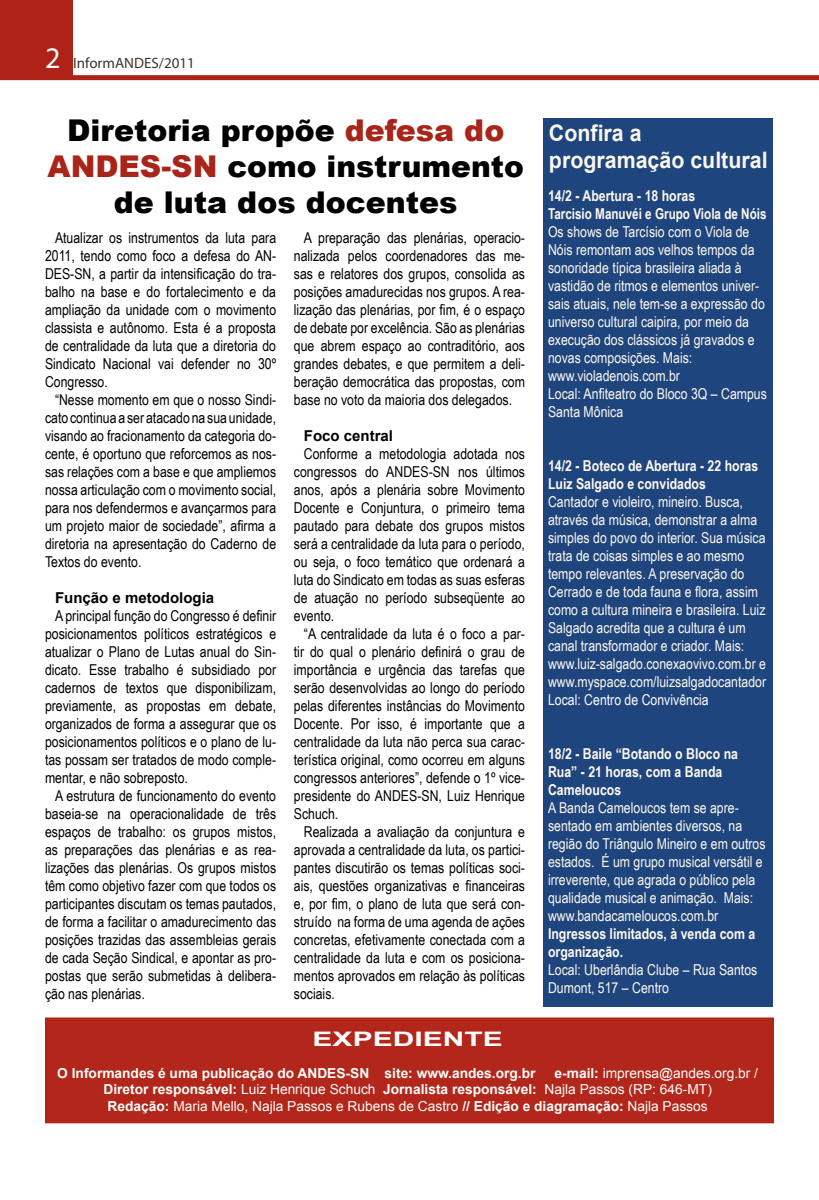
<style>
.page{position:relative;width:819px;height:1200px;background:#fff}
.page>*{position:absolute;margin:0;border:0;box-sizing:border-box;transform-origin:0 0}
.t1{font:900 30px/36px "Arial";color:#000;text-align:center}
.t2{font:700 22.75px/27px "Arial";color:#f9f7eb;scale:.94 1}
.t3{font:700 20px "Arial";color:#fffefc;scale:1.5 1}
.t4{font:15px/18px "Arial Narrow";color:#000;text-align:justify}
.t5{font:15px/18px "Arial Narrow";color:#fef9f0}
.t6{font:700 15px/18px "Arial Narrow";color:#fef9f0}
.t7{font:700 15px "Arial";color:#000}
.t8{font:15px "Arial Narrow";color:#fffbf7}
.t9{font:15px "Myriad Pro";color:#3f342b}
.t10{font:700 13.75px "Arial";color:#fffefa}
.t11{font:13.75px "Arial";color:#fffefa}
.s1{font-size:30px;color:#fffefd}
.s2{color:#a92419}
.s3{font-weight:700}
.s4{font-weight:400}
</style>
<div class="page">
<svg style="left:0;top:75px;width:819px;height:5px;background:#b0281d"></svg>
<div style="left:543px;top:118px;width:230px;height:889px;background:#1f457e"></div>
<div style="left:0;top:0;width:73px;height:78px;background:#ae2217"></div>
<div style="left:46px;top:1018px;width:727px;height:105px;background:#b3261b"></div>
<div style="left:45px;top:1017px;width:729px;height:106px;border:1px solid #ae2217"></div>
<p class="t9" style="left:45px;top:53px;width:151px"><span class="s1">2</span> InformANDES/2011</p>
<h1 class="t1" style="left:48px;top:111px;width:478px">Diretoria propõe <span class="s2">defesa do<br>ANDES-SN</span> como instrumento de luta dos docentes</h1>
<p class="t4" style="left:45px;top:228px;width:233px;text-indent:10px">Atualizar os instrumentos da luta para 2011, tendo como foco a defesa do AN-DES-SN, a partir da intensificação do tra&shy;balho na base e do fortalecimento e da ampliação da unidade com o movimento classista e autônomo. Esta é a proposta de centralidade da luta que a diretoria do Sindicato Nacional vai defender no 30º Congresso.</p>
<p class="t4" style="left:45px;top:390px;width:233px;text-indent:10px">“Nesse momento em que o nosso Sindi&shy;cato continua a ser atacado na sua unidade, visando ao fracionamento da categoria do&shy;cente, é oportuno que reforcemos as nos&shy;sas relações com a base e que ampliemos nossa articulação com o movimento social, para nos defendermos e avançarmos para um projeto maior de sociedade”, afirma a diretoria na apresentação do Caderno de Textos do evento.</p>
<p class="t7" style="left:55px;top:587px;width:161px">Função e metodologia</p>
<p class="t4" style="left:45px;top:606px;width:233px;text-indent:10px">A principal função do Congresso é definir posicionamentos políticos estratégicos e atualizar o Plano de Lutas anual do Sin&shy;dicato. Esse trabalho é subsidiado por cadernos de textos que disponibilizam, previamente, as propostas em debate, organizados de forma a assegurar que os posicionamentos políticos e o plano de lu&shy;tas possam ser tratados de modo comple&shy;mentar, e não sobreposto.</p>
<p class="t4" style="left:45px;top:786px;width:233px;text-indent:10px">A estrutura de funcionamento do evento baseia-se na operacionalidade de três espaços de trabalho: os grupos mistos, as preparações das plenárias e as rea&shy;lizações das plenárias. Os grupos mistos têm como objetivo fazer com que todos os participantes discutam os temas pautados, de forma a facilitar o amadurecimento das posições trazidas das assembleias gerais de cada Seção Sindical, e apontar as pro&shy;postas que serão submetidas à delibera&shy;ção nas plenárias.</p>
<p class="t4" style="left:294px;top:228px;width:233px;text-indent:10px">A preparação das plenárias, operacio&shy;nalizada pelos coordenadores das me&shy;sas e relatores dos grupos, consolida as posições amadurecidas nos grupos. A rea&shy;lização das plenárias, por fim, é o espaço de debate por excelência. São as plenárias que abrem espaço ao contraditório, aos grandes debates, e que permitem a deli&shy;beração democrática das propostas, com base no voto da maioria dos delegados.</p>
<p class="t7" style="left:304px;top:425px;width:91px">Foco central</p>
<p class="t4" style="left:294px;top:444px;width:233px;text-indent:10px">Conforme a metodologia adotada nos congressos do ANDES-SN nos últimos anos, após a plenária sobre Movimento Docente e Conjuntura, o primeiro tema pautado para debate dos grupos mistos será a centralidade da luta para o período, ou seja, o foco temático que ordenará a luta do Sindicato em todas as suas esferas de atuação no período subseqüente ao evento.</p>
<p class="t4" style="left:294px;top:624px;width:233px;text-indent:10px">“A centralidade da luta é o foco a par&shy;tir do qual o plenário definirá o grau de importância e urgência das tarefas que serão desenvolvidas ao longo do período pelas diferentes instâncias do Movimento Docente. Por isso, é importante que a centralidade da luta não perca sua carac&shy;terística original, como ocorreu em alguns congressos anteriores”, defende o 1º vice&shy;presidente do ANDES-SN, Luiz Henrique Schuch.</p>
<p class="t4" style="left:294px;top:822px;width:233px;text-indent:10px">Realizada a avaliação da conjuntura e aprovada a centralidade da luta, os partici&shy;pantes discutirão os temas políticas soci&shy;ais, questões organizativas e financeiras e, por fim, o plano de luta que será con&shy;struído na forma de uma agenda de ações concretas, efetivamente conectada com a centralidade da luta e com os posiciona&shy;mentos aprovados em relação às políticas sociais.</p>
<h2 class="t2" style="left:549px;top:120px;width:234px">Confira a programação cultural</h2>
<p class="t6" style="left:548px;top:186px;width:220px">14/2 - Abertura - 18 horas<br>Tarcisio Manuvéi e Grupo Viola de Nóis</p>
<p class="t5" style="left:548px;top:223px;width:220px">Os shows de Tarcísio com o Viola de<br>Nóis remontam aos velhos tempos da sonoridade típica brasileira aliada à vastidão de ritmos e elementos univer&shy;sais atuais, nele tem-se a expressão do universo cultural caipira, por meio da execução dos clássicos já gravados e novas composições. Mais: www.violadenois.com.br<br>Local: Anfiteatro do Bloco 3Q – Campus<br>Santa Mônica</p>
<p class="t6" style="left:548px;top:456px;width:212px">14/2 - Boteco de Abertura - 22 horas<br>Luiz Salgado e convidados</p>
<p class="t5" style="left:548px;top:493px;width:220px">Cantador e violeiro, mineiro. Busca, através da música, demonstrar a alma simples do povo do interior. Sua música trata de coisas simples e ao mesmo tempo relevantes. A preservação do Cerrado e de toda fauna e flora, assim como a cultura mineira e brasileira. Luiz Salgado acredita que a cultura é um canal transformador e criador. Mais: www.luiz-salgado.conexaovivo.com.br e www.myspace.com/luizsalgadocantador</p>
<p class="t8" style="left:548px;top:689px;width:162px">Local: Centro de Convivência</p>
<p class="t6" style="left:548px;top:744px;width:192px">18/2 - Baile “Botando o Bloco na<br>Rua” - 21 horas, com a Banda<br>Cameloucos</p>
<p class="t5" style="left:548px;top:799px;width:219px">A Banda Cameloucos tem se apre&shy;sentado em ambientes diversos, na região do Triângulo Mineiro e em outros estados. É um grupo musical versátil e irreverente, que agrada o público pela qualidade musical e animação. Mais: www.bandacameloucos.com.br</p>
<p class="t6" style="left:548px;top:924px;width:209px">Ingressos limitados, à venda com a organização.</p>
<p class="t5" style="left:548px;top:961px;width:211px">Local: Uberlândia Clube – Rua Santos<br>Dumont, 517 – Centro</p>
<h3 class="t3" style="left:313px;top:1026px;width:128px">EXPEDIENTE</h3>
<p class="t10" style="left:57px;top:1064px;width:480px">O Informandes é uma publicação do ANDES-SN site: www.andes.org.br</p>
<p class="t11" style="left:554px;top:1064px;width:205px"><span class="s3">e-mail:</span> imprensa@andes.org.br /</p>
<p class="t10" style="left:103px;top:1080px;width:610px">Diretor responsável: <span class="s4">Luiz Henrique Schuch</span> Jornalista responsável: <span class="s4">Najla Passos (RP: 646-MT)</span></p>
<p class="t11" style="left:108px;top:1097px;width:601px"><span class="s3">Redação:</span> Maria Mello, Najla Passos e Rubens de Castro <span class="s3">// Edição e diagramação:</span> Najla Passos</p>
</div>
